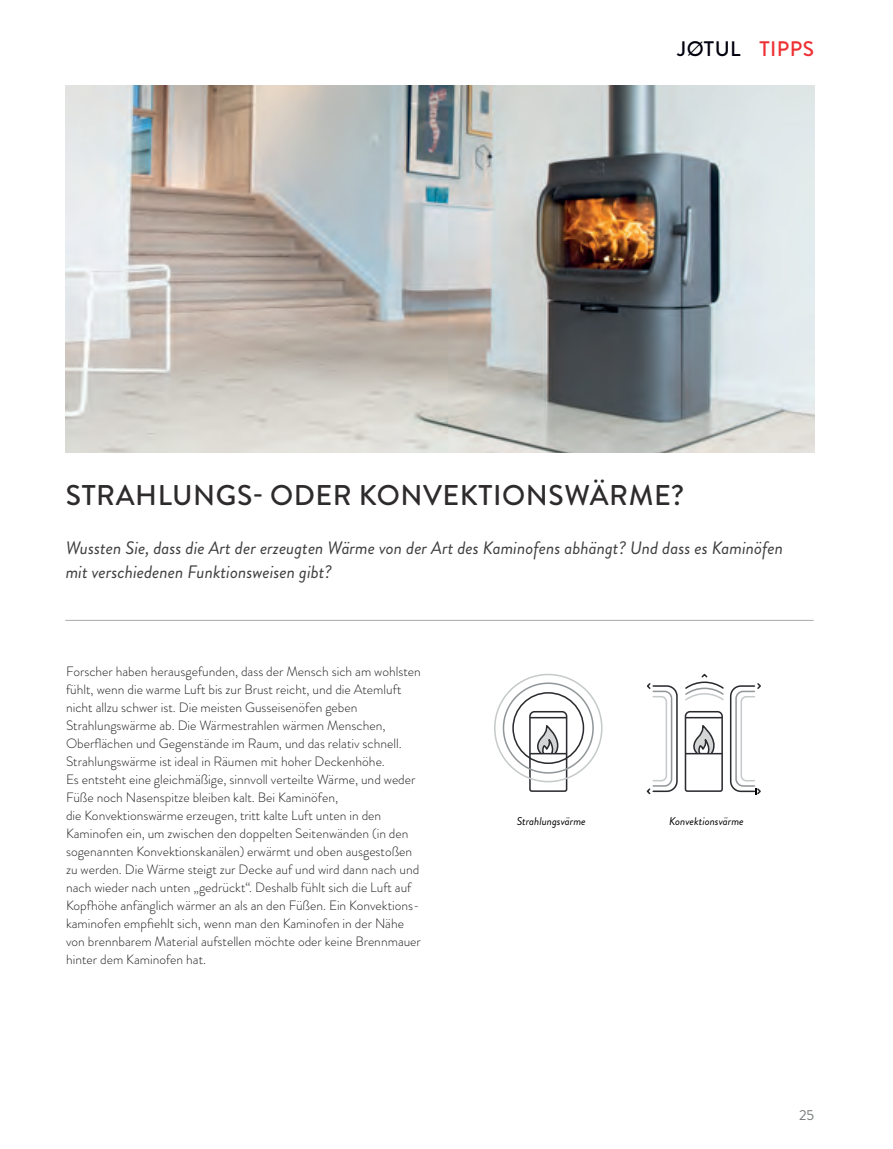
<style>
.page{position:relative;width:893px;height:1149px;background:#fff}
.page>*{position:absolute;margin:0;border:0;box-sizing:border-box;transform-origin:0 0}
.t1{font:500 28.5px "Brandon Grotesque";letter-spacing:.02em;color:#2e2b2c}
.t2{font:500 21px "Brandon Grotesque";letter-spacing:.02em;color:#00010e}
.t3{font:italic 18px/24px "Brandon Grotesque";color:#3e3e3f}
.t4{font:14.4px "Brandon Grotesque";color:#76787b}
.t5{font:300 13.5px/18px "Brandon Grotesque";color:#231f20}
.t6{font:italic 11.25px "Brandon Grotesque";color:#000001}
.s1{color:#ee3033}
</style>
<div class="page">
<img style="left:66px;top:86px;width:748px;height:366px">
<hr style="left:65px;top:620px;width:749px;height:1px;background:#a8a9ad">
<div style="left:512px;top:692px;width:72px;height:71px;border:2px solid #2a2b2f;border-radius:50%"></div>
<div style="left:503px;top:682px;width:91px;height:91px;border:2px solid #92979a;border-radius:50%"></div>
<svg style="left:528px;top:711px;width:40px;height:81px"></svg>
<svg style="left:646px;top:683px;width:32px;height:112px"></svg>
<svg style="left:684px;top:673px;width:77px;height:122px"></svg>
<h2 class="t2" style="left:678px;top:34px;width:138px">JØTUL <span class="s1">TIPPS</span></h2>
<h1 class="t1" style="left:66px;top:476px;width:620px">STRAHLUNGS- ODER KONVEKTIONSWÄRME?</h1>
<h3 class="t3" style="left:66px;top:535px;width:719px">Wussten Sie, dass die Art der erzeugten Wärme von der Art des Kaminofens abhängt? Und dass es Kaminöfen mit verschiedenen Funktionsweisen gibt?</h3>
<p class="t5" style="left:66px;top:662px;width:356px">Forscher haben herausgefunden, dass der Mensch sich am wohlsten fühlt, wenn die warme Luft bis zur Brust reicht, und die Atemluft nicht allzu schwer ist. Die meisten Gusseisenöfen geben Strahlungswärme ab. Die Wärmestrahlen wärmen Menschen, Oberflächen und Gegenstände im Raum, und das relativ schnell.<br>Strahlungswärme ist ideal in Räumen mit hoher Deckenhöhe.<br>Es entsteht eine gleichmäßige, sinnvoll verteilte Wärme, und weder Füße noch Nasenspitze bleiben kalt. Bei Kaminöfen,<br>die Konvektionswärme erzeugen, tritt kalte Luft unten in den Kaminofen ein, um zwischen den doppelten Seitenwänden (in den sogenannten Konvektionskanälen) erwärmt und oben ausgestoßen zu werden. Die Wärme steigt zur Decke auf und wird dann nach und nach wieder nach unten „gedrückt“. Deshalb fühlt sich die Luft auf Kopfhöhe anfänglich wärmer an als an den Füßen. Ein Konvektions&shy;kaminofen empfiehlt sich, wenn man den Kaminofen in der Nähe von brennbarem Material aufstellen möchte oder keine Brennmauer hinter dem Kaminofen hat.</p>
<p class="t6" style="left:517px;top:813px;width:71px">Strahlungsvärme</p>
<p class="t6" style="left:669px;top:813px;width:76px">Konvektionsvärme</p>
<p class="t4" style="left:799px;top:1104px;width:17px">25</p>
</div>
